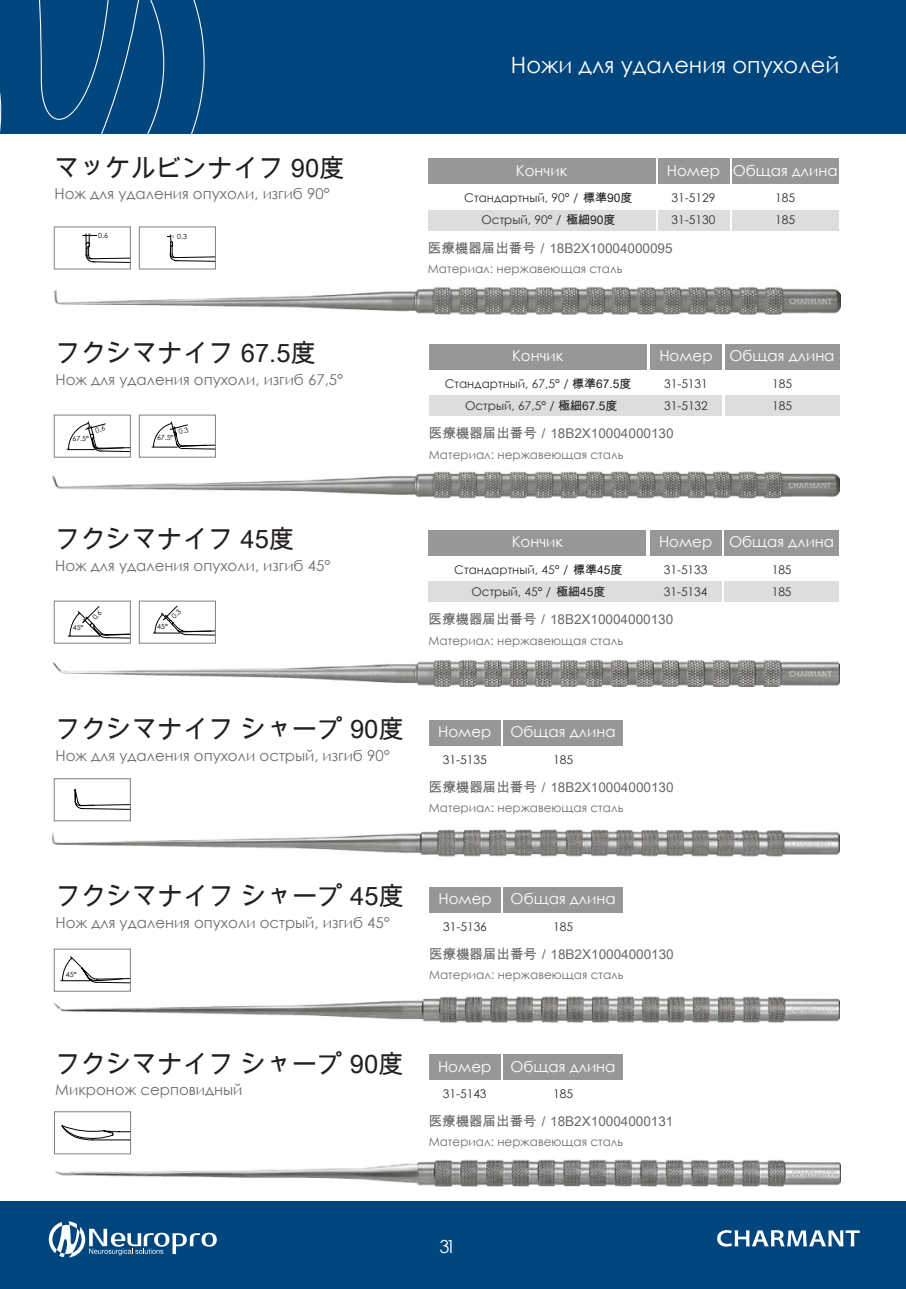
<style>
.page{position:relative;width:906px;height:1289px;background:#fff}
.page>*{position:absolute;margin:0;border:0;box-sizing:border-box;transform-origin:0 0}
.t1{font:25.5px "Arial Unicode MS";color:#231f20}
.t2{font:22.5px "Century Gothic";color:#fff}
.t3{font:18px "Century Gothic";color:#fff}
.t4{font:15px "Century Gothic";color:#6d6e71}
.t5{font:15px "Century Gothic";color:#fff}
.t6{font:13.5px "Arial Unicode MS";color:#66696a}
.t7{font:12px "Century Gothic";color:#312f30}
.t8{font:12px "Century Gothic";color:#6d6e71}
.t9{font:7.05px "Century Gothic";color:#000001}
.s1{color:#231f20}
.s2{font-family:"Arial Unicode MS";color:#231f20}
</style>
<div class="page">
<div style="left:0;top:1201px;width:906px;height:87px;background:#00467e"></div>
<div style="left:0;top:0;width:906px;height:134px;background:#00467e"></div>
<svg style="left:0;top:0;width:205px;height:134px"></svg>
<svg style="left:49px;top:1221px;width:168px;height:36px"></svg>
<svg style="left:717px;top:1230px;width:142px;height:16px"></svg>
<div style="left:428px;top:210px;width:227px;height:20px;background:#dbddde"></div>
<div style="left:429px;top:396px;width:227px;height:20px;background:#dbddde"></div>
<div style="left:428px;top:582px;width:228px;height:20px;background:#dbddde"></div>
<div style="left:657px;top:210px;width:72px;height:20px;background:#dbddde"></div>
<div style="left:650px;top:396px;width:72px;height:20px;background:#dbddde"></div>
<div style="left:649px;top:582px;width:72px;height:20px;background:#dbddde"></div>
<div style="left:732px;top:210px;width:106px;height:20px;background:#dbddde"></div>
<div style="left:724px;top:396px;width:115px;height:20px;background:#dbddde"></div>
<div style="left:724px;top:582px;width:115px;height:20px;background:#dbddde"></div>
<div style="left:657px;top:158px;width:72px;height:26px;background:#959799"></div>
<div style="left:650px;top:344px;width:72px;height:25px;background:#959799"></div>
<div style="left:650px;top:530px;width:71px;height:25px;background:#959799"></div>
<div style="left:429px;top:720px;width:72px;height:25px;background:#959799"></div>
<div style="left:429px;top:887px;width:72px;height:25px;background:#959799"></div>
<div style="left:429px;top:1054px;width:71px;height:25px;background:#959799"></div>
<div style="left:428px;top:158px;width:227px;height:26px;background:#959799"></div>
<div style="left:429px;top:344px;width:217px;height:25px;background:#959799"></div>
<div style="left:428px;top:530px;width:218px;height:25px;background:#959799"></div>
<div style="left:732px;top:158px;width:106px;height:26px;background:#959799"></div>
<div style="left:724px;top:344px;width:115px;height:25px;background:#959799"></div>
<div style="left:724px;top:530px;width:115px;height:25px;background:#959799"></div>
<div style="left:503px;top:720px;width:119px;height:25px;background:#959799"></div>
<div style="left:503px;top:887px;width:119px;height:25px;background:#959799"></div>
<div style="left:503px;top:1054px;width:119px;height:25px;background:#959799"></div>
<img style="left:54px;top:286px;width:786px;height:28px">
<img style="left:53px;top:471px;width:786px;height:27px">
<img style="left:53px;top:659px;width:786px;height:27px">
<img style="left:53px;top:829px;width:786px;height:28px">
<img style="left:53px;top:996px;width:787px;height:27px">
<img style="left:55px;top:1159px;width:785px;height:27px">
<svg style="left:83px;top:233px;width:46px;height:30px"></svg>
<div style="left:54px;top:227px;width:77px;height:42px;border:1px solid #7d8083"></div>
<svg style="left:167px;top:234px;width:47px;height:28px"></svg>
<div style="left:139px;top:227px;width:77px;height:42px;border:1px solid #7d8083"></div>
<div style="left:54px;top:415px;width:77px;height:42px;border:1px solid #7d8083"></div>
<div style="left:139px;top:415px;width:77px;height:42px;border:1px solid #7d8083"></div>
<div style="left:54px;top:601px;width:77px;height:42px;border:1px solid #7d8083"></div>
<div style="left:139px;top:601px;width:77px;height:42px;border:1px solid #7d8083"></div>
<svg style="left:75px;top:789px;width:54px;height:21px"></svg>
<div style="left:54px;top:778px;width:77px;height:43px;border:1px solid #7d8083"></div>
<svg style="left:60px;top:956px;width:69px;height:27px"></svg>
<div style="left:54px;top:948px;width:77px;height:43px;border:1px solid #7d8083"></div>
<svg style="left:62px;top:1125px;width:67px;height:16px"></svg>
<div style="left:54px;top:1111px;width:77px;height:43px;border:1px solid #7d8083"></div>
<svg style="left:66px;top:421px;width:64px;height:31px"></svg>
<svg style="left:152px;top:421px;width:63px;height:29px"></svg>
<svg style="left:68px;top:606px;width:62px;height:33px"></svg>
<svg style="left:153px;top:605px;width:62px;height:31px"></svg>
<h2 class="t2" style="left:511px;top:49px;width:330px">Ножи для удаления опухолей</h2>
<h1 class="t1" style="left:54px;top:149px;width:292px">マッケルビンナイフ 90度</h1>
<p class="t4" style="left:54px;top:183px;width:277px">Нож для удаления опухоли, изгиб 90°</p>
<p class="t9" style="left:98px;top:230px;width:11px">0.6</p>
<p class="t9" style="left:177px;top:231px;width:11px">0.3</p>
<h1 class="t1" style="left:55px;top:335px;width:262px">フクシマナイフ 67.5度</h1>
<p class="t4" style="left:55px;top:369px;width:289px">Нож для удаления опухоли, изгиб 67,5°</p>
<p class="t9" style="left:73px;top:433px;width:18px">67.5°</p>
<p class="t9" style="left:157px;top:433px;width:18px">67.5°</p>
<h1 class="t1" style="left:55px;top:521px;width:241px">フクシマナイフ 45度</h1>
<p class="t4" style="left:55px;top:555px;width:277px">Нож для удаления опухоли, изгиб 45°</p>
<p class="t9" style="left:73px;top:623px;width:12px">45°</p>
<p class="t9" style="left:157px;top:621px;width:12px">45°</p>
<p class="t5" style="left:516px;top:160px;width:53px">Кончик</p>
<p class="t5" style="left:667px;top:160px;width:55px">Номер</p>
<p class="t5" style="left:732px;top:160px;width:107px">Общая длина</p>
<p class="t7" style="left:464px;top:189px;width:170px">Стандартный, 90<span class="s1">°</span> / <span class="s2">標準90度</span></p>
<p class="t7" style="left:671px;top:189px;width:45px">31-5129</p>
<p class="t7" style="left:775px;top:191px;width:21px">185</p>
<p class="t7" style="left:481px;top:211px;width:136px">Острый, 90<span class="s1">°</span> / <span class="s2">極細90度</span></p>
<p class="t7" style="left:671px;top:211px;width:45px">31-5130</p>
<p class="t7" style="left:775px;top:213px;width:21px">185</p>
<p class="t6" style="left:428px;top:238px;width:246px">医療機器届出番号／18B2X10004000095</p>
<p class="t8" style="left:428px;top:260px;width:196px">Материал: нержавеющая сталь</p>
<p class="t5" style="left:512px;top:345px;width:53px">Кончик</p>
<p class="t5" style="left:659px;top:345px;width:55px">Номер</p>
<p class="t5" style="left:729px;top:345px;width:107px">Общая длина</p>
<p class="t7" style="left:445px;top:375px;width:188px">Стандартный, 67,5<span class="s1">°</span> / <span class="s2">標準67.5度</span></p>
<p class="t7" style="left:664px;top:375px;width:45px">31-5131</p>
<p class="t7" style="left:772px;top:377px;width:21px">185</p>
<p class="t7" style="left:465px;top:397px;width:154px">Острый, 67,5<span class="s1">°</span> / <span class="s2">極細67.5度</span></p>
<p class="t7" style="left:664px;top:397px;width:45px">31-5132</p>
<p class="t7" style="left:772px;top:399px;width:21px">185</p>
<p class="t6" style="left:429px;top:424px;width:246px">医療機器届出番号／18B2X10004000130</p>
<p class="t8" style="left:429px;top:446px;width:196px">Материал: нержавеющая сталь</p>
<p class="t5" style="left:512px;top:531px;width:53px">Кончик</p>
<p class="t5" style="left:659px;top:531px;width:55px">Номер</p>
<p class="t5" style="left:729px;top:531px;width:107px">Общая длина</p>
<p class="t7" style="left:454px;top:561px;width:170px">Стандартный, 45<span class="s1">°</span> / <span class="s2">標準45度</span></p>
<p class="t7" style="left:663px;top:561px;width:45px">31-5133</p>
<p class="t7" style="left:771px;top:563px;width:21px">185</p>
<p class="t7" style="left:471px;top:583px;width:136px">Острый, 45<span class="s1">°</span> / <span class="s2">極細45度</span></p>
<p class="t7" style="left:663px;top:583px;width:45px">31-5134</p>
<p class="t7" style="left:771px;top:584px;width:21px">185</p>
<p class="t6" style="left:428px;top:609px;width:246px">医療機器届出番号／18B2X10004000130</p>
<p class="t8" style="left:428px;top:631px;width:196px">Материал: нержавеющая сталь</p>
<h1 class="t1" style="left:55px;top:710px;width:350px">フクシマナイフ シャープ 90度</h1>
<p class="t4" style="left:55px;top:744px;width:336px">Нож для удаления опухоли острый, изгиб 90°</p>
<p class="t5" style="left:438px;top:721px;width:55px">Номер</p>
<p class="t7" style="left:443px;top:751px;width:45px">31-5135</p>
<p class="t5" style="left:510px;top:721px;width:106px">Общая длина</p>
<p class="t7" style="left:553px;top:752px;width:21px">185</p>
<p class="t6" style="left:429px;top:777px;width:246px">医療機器届出番号／18B2X10004000130</p>
<p class="t8" style="left:429px;top:799px;width:196px">Материал: нержавеющая сталь</p>
<h1 class="t1" style="left:55px;top:877px;width:350px">フクシマナイフ シャープ 45度</h1>
<p class="t4" style="left:56px;top:911px;width:336px">Нож для удаления опухоли острый, изгиб 45°</p>
<p class="t9" style="left:66px;top:969px;width:12px">45°</p>
<p class="t5" style="left:438px;top:888px;width:55px">Номер</p>
<p class="t7" style="left:443px;top:918px;width:45px">31-5136</p>
<p class="t5" style="left:510px;top:888px;width:106px">Общая длина</p>
<p class="t7" style="left:553px;top:919px;width:21px">185</p>
<p class="t6" style="left:429px;top:944px;width:246px">医療機器届出番号／18B2X10004000130</p>
<p class="t8" style="left:429px;top:966px;width:196px">Материал: нержавеющая сталь</p>
<h1 class="t1" style="left:55px;top:1044px;width:350px">フクシマナイフ シャープ 90度</h1>
<p class="t4" style="left:55px;top:1078px;width:189px">Микронож серповидный</p>
<p class="t5" style="left:438px;top:1055px;width:55px">Номер</p>
<p class="t7" style="left:443px;top:1085px;width:45px">31-5143</p>
<p class="t5" style="left:510px;top:1055px;width:106px">Общая длина</p>
<p class="t7" style="left:553px;top:1086px;width:21px">185</p>
<p class="t6" style="left:429px;top:1111px;width:246px">医療機器届出番号／18B2X10004000131</p>
<p class="t8" style="left:429px;top:1133px;width:196px">Материал: нержавеющая сталь</p>
<h3 class="t3" style="left:439px;top:1236px;width:18px">31</h3>
</div>
